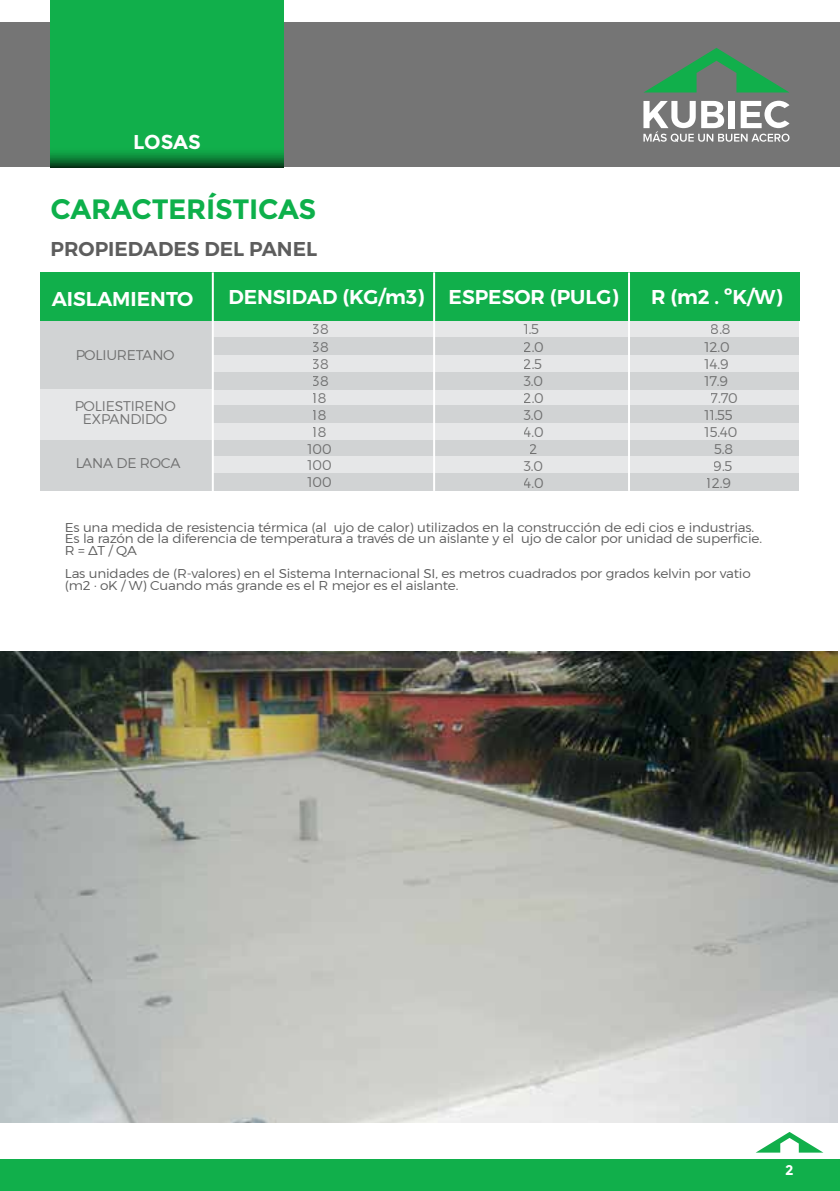
<style>
.page{position:relative;width:840px;height:1191px;background:#fff}
.page>*{position:absolute;margin:0;border:0;box-sizing:border-box;transform-origin:0 0}
.t1{font:700 28px "Montserrat";letter-spacing:-.015em;color:#0db04b}
.t2{font:600 20px "Montserrat";color:#fff}
.t3{font:600 20px "Montserrat";color:#5d5d5d}
.t4{font:700 20px "Montserrat";letter-spacing:-.005em;color:#fff}
.t5{font:300 14px/17px "Montserrat";letter-spacing:-.015em;color:#5d5d5d;text-align:center}
.t6{font:700 14px "Montserrat";color:#fff}
.t7{font:300 12.8px/11.6px "Montserrat";letter-spacing:-.015em;color:#5d5d5d;scale:1.06 1}
</style>
<div class="page">
<div style="left:211px;top:440px;width:587px;height:17px;background:#d1d3d4"></div>
<div style="left:211px;top:320px;width:587px;height:17px;background:#e6e7e8"></div>
<div style="left:211px;top:355px;width:587px;height:17px;background:#e6e7e8"></div>
<div style="left:211px;top:389px;width:587px;height:17px;background:#e6e7e8"></div>
<div style="left:211px;top:456px;width:587px;height:18px;background:#e6e7e8"></div>
<div style="left:211px;top:423px;width:587px;height:17px;background:#e6e7e8"></div>
<div style="left:211px;top:337px;width:587px;height:18px;background:#d1d3d4"></div>
<div style="left:211px;top:372px;width:587px;height:18px;background:#d1d3d4"></div>
<div style="left:211px;top:405px;width:587px;height:18px;background:#d1d3d4"></div>
<div style="left:211px;top:474px;width:587px;height:17px;background:#d1d3d4"></div>
<div style="left:40px;top:320px;width:172px;height:69px;background:#d1d3d4"></div>
<div style="left:40px;top:439px;width:172px;height:52px;background:#d1d3d4"></div>
<div style="left:40px;top:389px;width:172px;height:50px;background:#e6e7e8"></div>
<div style="left:40px;top:272px;width:759px;height:49px;background:#11af4b"></div>
<hr style="left:212px;top:272px;width:2px;height:219px;background:#fff">
<hr style="left:433px;top:272px;width:2px;height:219px;background:#fff">
<hr style="left:627px;top:272px;width:2px;height:219px;background:#fff">
<img style="left:0;top:651px;width:837px;height:471px">
<div style="left:0;top:1159px;width:839px;height:32px;background:#11af4b"></div>
<div style="left:0;top:23px;width:839px;height:144px;background:#757575"></div>
<svg style="left:644px;top:48px;width:145px;height:44px"></svg>
<svg style="left:643px;top:101px;width:146px;height:41px"></svg>
<svg style="left:757px;top:1132px;width:66px;height:20px"></svg>
<svg style="left:50px;top:0;width:233px;height:167px;background:#10a948"></svg>
<h2 class="t4" style="left:133px;top:130px;width:69px">LOSAS</h2>
<h1 class="t1" style="left:50px;top:192px;width:267px">CARACTERÍSTICAS</h1>
<h2 class="t3" style="left:50px;top:237px;width:268px">PROPIEDADES DEL PANEL</h2>
<h2 class="t2" style="left:52px;top:286px;width:143px">AISLAMIENTO</h2>
<h2 class="t2" style="left:228px;top:285px;width:391px">DENSIDAD (KG/m3) ESPESOR (PULG)</h2>
<h2 class="t2" style="left:650px;top:285px;width:133px">R (m2 . ºK/W)</h2>
<p class="t5" style="left:75px;top:347px;width:101px">POLIURETANO</p>
<p class="t5" style="left:74px;top:399px;width:103px;line-height:12.8px">POLIESTIRENO<br>EXPANDIDO</p>
<p class="t5" style="left:75px;top:454px;width:107px">LANA DE ROCA</p>
<p class="t5" style="left:313px;top:320px;width:17px">38</p>
<p class="t5" style="left:313px;top:338px;width:17px;text-align:justify">38<br>38<br>38</p>
<p class="t5" style="left:307px;top:389px;width:25px">18<br>18<br>18<br>100<br>100<br>100</p>
<p class="t5" style="left:523px;top:320px;width:22px;text-align:left">1.5<br>2.0<br>2.5<br>3.0</p>
<p class="t5" style="left:704px;top:320px;width:27px">8.8<br>12.0<br>14.9<br>17.9</p>
<p class="t5" style="left:523px;top:389px;width:22px;text-align:justify">2.0<br>3.0<br>4.0</p>
<p class="t5" style="left:704px;top:389px;width:35px">7.70<br>11.55<br>15.40</p>
<p class="t5" style="left:523px;top:440px;width:22px">2<br>3.0<br>4.0</p>
<p class="t5" style="left:706px;top:440px;width:28px">5.8<br>9.5<br>12.9</p>
<p class="t7" style="left:65px;top:521px;width:659px">Es una medida de resistencia térmica (al ujo de calor) utilizados en la construcción de edi cios e industrias.<br>Es la razón de la diferencia de temperatura a través de un aislante y el ujo de calor por unidad de superficie.<br>R = ΔT / QA</p>
<p class="t7" style="left:65px;top:568px;width:648px">Las unidades de (R-valores) en el Sistema Internacional SI, es metros cuadrados por grados kelvin por vatio (m2 · oK / W) Cuando más grande es el R mejor es el aislante.</p>
<p class="t6" style="left:784px;top:1162px;width:10px">2</p>
</div>
